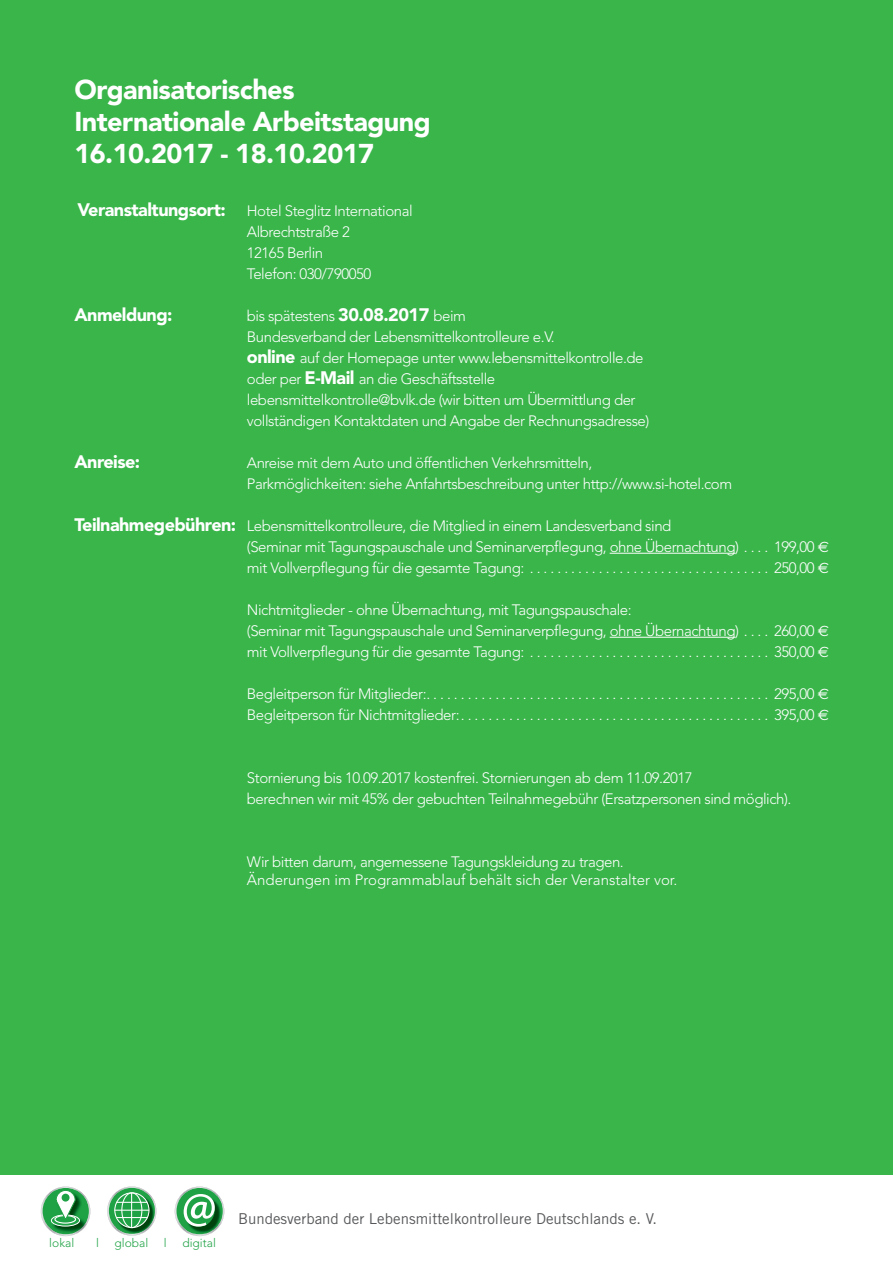
<style>
.page{position:relative;width:893px;height:1263px;background:#fff}
.page>*{position:absolute;margin:0;border:0;box-sizing:border-box;transform-origin:0 0}
.t1{font:900 27px/32.4px "Avenir";letter-spacing:-.02em;color:#fff}
.t2{font:900 18px "Avenir";letter-spacing:-.03em;color:#fff}
.t3{font:300 15px/21px "Avenir";letter-spacing:-.03em;color:#fff}
.t4{font:300 15px/18px "Avenir";color:#fff}
.t5{font:15px "Trade Gothic";color:#57585a}
.t6{font:300 12px "Avenir";color:#1fa245}
.s1{font-weight:900;font-size:18px}
.s2{font-family:"Euro Sans";font-weight:400}
</style>
<div class="page">
<svg style="left:41px;top:1186px;width:49px;height:50px"></svg>
<div style="left:62px;top:1194px;width:8px;height:7px;background:#1fa245;border-radius:50%"></div>
<svg style="left:175px;top:1186px;width:49px;height:50px"></svg>
<svg style="left:107px;top:1186px;width:49px;height:50px"></svg>
<img style="left:116px;top:1194px;width:38px;height:39px">
<svg style="left:115px;top:1193px;width:34px;height:34px"></svg>
<div style="left:114px;top:1192px;width:35px;height:36px;border:1px solid #fff;border-radius:50%"></div>
<div style="left:121px;top:1192px;width:21px;height:36px;border:1px solid #fff;border-radius:50%"></div>
<hr style="left:131px;top:1193px;width:1px;height:34px;background:#fff">
<hr style="left:114px;top:1210px;width:35px;height:1px;background:#fff">
<hr style="left:117px;top:1202px;width:30px;height:1px;background:#fff">
<hr style="left:117px;top:1217px;width:30px;height:1px;background:#fff">
<div style="left:0;top:0;width:893px;height:1174px;background:#3ab54a"></div>
<hr style="left:610px;top:553px;width:125px;height:1px;background:#fff">
<hr style="left:610px;top:637px;width:125px;height:1px;background:#fff">
<h1 class="t1" style="left:74px;top:73px;width:358px">Organisatorisches<br>Internationale Arbeitstagung<br>16.10.2017 - 18.10.2017</h1>
<p class="t3" style="left:247px;top:200px;width:167px;text-indent:-169px"><span class="s1">Veranstaltungsort:</span> Hotel Steglitz International<br>Albrechtstraße 2<br>12165 Berlin<br>Telefon: 030/790050</p>
<p class="t2" style="left:74px;top:303px;width:100px">Anmeldung:</p>
<p class="t3" style="left:247px;top:305px;width:404px">bis spätestens <span class="s1">30.08.2017</span> beim<br>Bundesverband der Lebensmittelkontrolleure e.V.<br><span class="s1">online</span> auf der Homepage unter www.lebensmittelkontrolle.de oder per <span class="s1">E-Mail</span> an die Geschäftsstelle lebensmittelkontrolle@bvlk.de (wir bitten um Übermittlung der vollständigen Kontaktdaten und Angabe der Rechnungsadresse)</p>
<p class="t2" style="left:74px;top:450px;width:67px">Anreise:</p>
<p class="t3" style="left:247px;top:452px;width:487px">Anreise mit dem Auto und öffentlichen Verkehrsmitteln,<br>Parkmöglichkeiten: siehe Anfahrtsbeschreibung unter http://www.si-hotel.com</p>
<p class="t3" style="left:247px;top:515px;width:584px;text-indent:-172px"><span class="s1">Teilnahmegebühren:</span> Lebensmittelkontrolleure, die Mitglied in einem Landesverband sind<br>(Seminar mit Tagungspauschale und Seminarverpflegung, ohne Übernachtung) . . . . 199,00 <span class="s2">€ </span>mit Vollverpflegung für die gesamte Tagung: . . . . . . . . . . . . . . . . . . . . . . . . . . . . . . . . . . . 250,00 <span class="s2">€</span></p>
<p class="t3" style="left:247px;top:599px;width:583px">Nichtmitglieder - ohne Übernachtung, mit Tagungspauschale:<br>(Seminar mit Tagungspauschale und Seminarverpflegung, ohne Übernachtung) . . . . 260,00 <span class="s2">€ </span>mit Vollverpflegung für die gesamte Tagung: . . . . . . . . . . . . . . . . . . . . . . . . . . . . . . . . . . . 350,00 <span class="s2">€</span></p>
<p class="t3" style="left:247px;top:683px;width:583px">Begleitperson für Mitglieder: . . . . . . . . . . . . . . . . . . . . . . . . . . . . . . . . . . . . . . . . . . . . . . . . . . 295,00 <span class="s2">€<br></span>Begleitperson für Nichtmitglieder: . . . . . . . . . . . . . . . . . . . . . . . . . . . . . . . . . . . . . . . . . . . . . 395,00 <span class="s2">€</span></p>
<p class="t3" style="left:247px;top:767px;width:546px">Stornierung bis 10.09.2017 kostenfrei. Stornierungen ab dem 11.09.2017<br>berechnen wir mit 45% der gebuchten Teilnahmegebühr (Ersatzpersonen sind möglich).</p>
<p class="t4" style="left:247px;top:852px;width:432px">Wir bitten darum, angemessene Tagungskleidung zu tragen.<br>Änderungen im Programmablauf behält sich der Veranstalter vor.</p>
<p class="t6" style="left:49px;top:1235px;width:26px">lokal</p>
<p class="t6" style="left:96px;top:1235px;width:4px">l</p>
<p class="t6" style="left:115px;top:1235px;width:35px">global</p>
<p class="t6" style="left:164px;top:1235px;width:4px">l</p>
<p class="t6" style="left:182px;top:1235px;width:35px">digital</p>
<p class="t5" style="left:238px;top:1210px;width:420px">Bundesverband der Lebensmittelkontrolleure Deutschlands e. V.</p>
</div>
